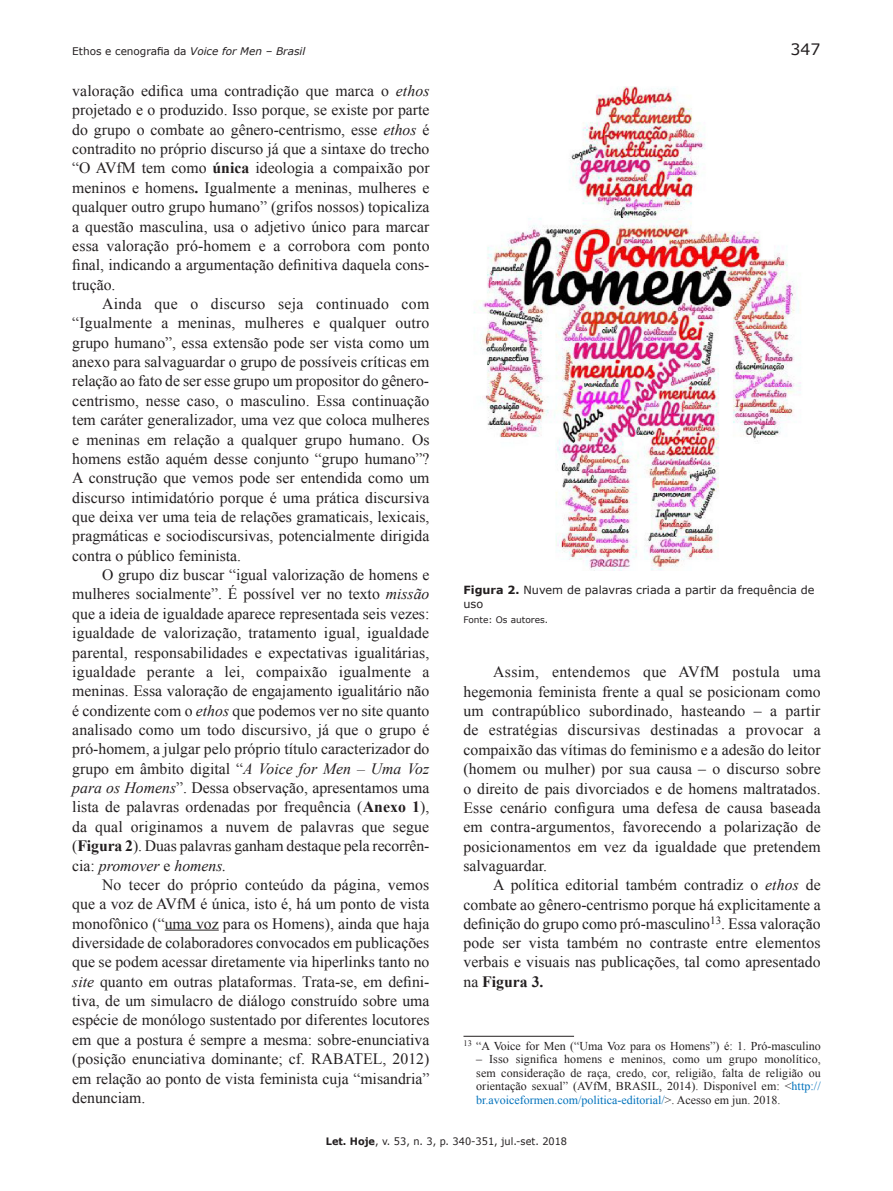
<style>
.page{position:relative;width:893px;height:1191px;background:#fff}
.page>*{position:absolute;margin:0;border:0;box-sizing:border-box;transform-origin:0 0}
.t1{font:15.75px/19.4px "Times New Roman";color:#231f20;text-align:justify}
.t2{font:15.75px "Verdana";color:#231f20}
.t3{font:12px/13.5px "Times New Roman";color:#231f20;text-align:justify}
.t4{font:11.25px/13.5px "Verdana";color:#231f20}
.t5{font:10.5px "Verdana";color:#231f20}
.t6{font:10.2px "Verdana";color:#231f20;scale:.95 1}
.t7{font:9px "Verdana";color:#231f20}
.s1{font-style:italic}
.s2{font-weight:700}
.s3{color:#0072bc}
</style>
<div class="page">
<hr style="left:165px;top:929px;width:54px;height:1px;background:#231f20">
<hr style="left:463px;top:1036px;width:111px;height:1px;background:#231f20">
<img style="left:473px;top:86px;width:328px;height:484px">
<p class="t5" style="left:72px;top:44px;width:235px">Ethos e cenografia da <span class="s1">Voice for Men – Brasil</span></p>
<p class="t2" style="left:791px;top:39px;width:32px">347</p>
<p class="t1" style="left:72px;top:81px;width:359px">valoração edifica uma contradição que marca o <span class="s1">ethos </span>projetado e o produzido. Isso porque, se existe por parte do grupo o combate ao gênero-centrismo, esse <span class="s1">ethos</span> é contradito no próprio discurso já que a sintaxe do trecho “O AVfM tem como <span class="s2">única</span> ideologia a compaixão por meninos e homens<span class="s2">.</span> Igualmente a meninas, mulheres e qualquer outro grupo humano” (grifos nossos) topicaliza a questão masculina, usa o adjetivo único para marcar essa valoração pró-homem e a corrobora com ponto final, indicando a argumentação definitiva daquela cons&shy;trução.</p>
<p class="t1" style="left:72px;top:294px;width:359px;text-indent:30px">Ainda que o discurso seja continuado com “Igualmente a meninas, mulheres e qualquer outro grupo humano”, essa extensão pode ser vista como um anexo para salvaguardar o grupo de possíveis críticas em relação ao fato de ser esse grupo um propositor do gênero&shy;centrismo, nesse caso, o masculino. Essa continuação tem caráter generalizador, uma vez que coloca mulheres e meninas em relação a qualquer grupo humano. Os homens estão aquém desse conjunto “grupo humano”?<br>A construção que vemos pode ser entendida como um discurso intimidatório porque é uma prática discursiva que deixa ver uma teia de relações gramaticais, lexicais, pragmáticas e sociodiscursivas, potencialmente dirigida contra o público feminista.</p>
<p class="t1" style="left:72px;top:565px;width:359px;text-indent:30px">O grupo diz buscar “igual valorização de homens e mulheres socialmente”. É possível ver no texto <span class="s1">missão </span>que a ideia de igualdade aparece representada seis vezes: igualdade de valorização, tratamento igual, igualdade parental, responsabilidades e expectativas igualitárias, igualdade perante a lei, compaixão igualmente a meninas. Essa valoração de engajamento igualitário não é condizente com o <span class="s1">ethos</span> que podemos ver no site quanto analisado como um todo discursivo, já que o grupo é pró-homem, a julgar pelo próprio título caracterizador do grupo em âmbito digital “<span class="s1">A Voice for Men – Uma Voz para os Homens</span>”. Dessa observação, apresentamos uma lista de palavras ordenadas por frequência (<span class="s2">Anexo 1</span>), da qual originamos a nuvem de palavras que segue (<span class="s2">Figura 2</span>). Duas palavras ganham destaque pela recorrên&shy;cia: <span class="s1">promover</span> e <span class="s1">homens.</span></p>
<p class="t1" style="left:72px;top:874px;width:359px;text-indent:30px">No tecer do próprio conteúdo da página, vemos que a voz de AVfM é única, isto é, há um ponto de vista monofônico (“uma voz para os Homens), ainda que haja diversidade de colaboradores convocados em publicações que se podem acessar diretamente via hiperlinks tanto no <span class="s1">site</span> quanto em outras plataformas. Trata-se, em defini&shy;tiva, de um simulacro de diálogo construído sobre uma espécie de monólogo sustentado por diferentes locutores em que a postura é sempre a mesma: sobre-enunciativa (posição enunciativa dominante; cf. RABATEL, 2012) em relação ao ponto de vista feminista cuja “misandria” denunciam.</p>
<p class="t4" style="left:463px;top:583px;width:353px"><span class="s2">Figura 2.</span> Nuvem de palavras criada a partir da frequência de uso</p>
<p class="t7" style="left:463px;top:613px;width:86px">Fonte: Os autores.</p>
<p class="t1" style="left:463px;top:662px;width:359px;text-indent:30px">Assim, entendemos que AVfM postula uma hegemonia feminista frente a qual se posicionam como um contrapúblico subordinado, hasteando – a partir de estratégias discursivas destinadas a provocar a compaixão das vítimas do feminismo e a adesão do leitor (homem ou mulher) por sua causa – o discurso sobre o direito de pais divorciados e de homens maltratados.<br>Esse cenário configura uma defesa de causa baseada em contra-argumentos, favorecendo a polarização de posicionamentos em vez da igualdade que pretendem salvaguardar.</p>
<p class="t1" style="left:463px;top:875px;width:359px;text-indent:30px">A política editorial também contradiz o <span class="s1">ethos</span> de combate ao gênero-centrismo porque há explicitamente a definição do grupo como pró-masculino<sup>13</sup>. Essa valoração pode ser vista também no contraste entre elementos verbais e visuais nas publicações, tal como apresentado na <span class="s2">Figura 3.</span></p>
<p class="t3" style="left:463px;top:1038px;width:359px"><sup>13</sup> “A Voice for Men (“Uma Voz para os Homens”) é: 1. Pró-masculino</p>
<p class="t3" style="left:476px;top:1052px;width:346px">– Isso significa homens e meninos, como um grupo monolítico, sem consideração de raça, credo, cor, religião, falta de religião ou orientação sexual” (AVfM, BRASIL, 2014). Disponível em: &lt;<span class="s3">http:// br.avoiceformen.com/politica-editorial/</span>&gt;. Acesso em jun. 2018.</p>
<p class="t6" style="left:326px;top:1135px;width:255px"><span class="s2">Let. Hoje</span>, v. 53, n. 3, p. 340-351, jul.-set. 2018</p>
</div>
